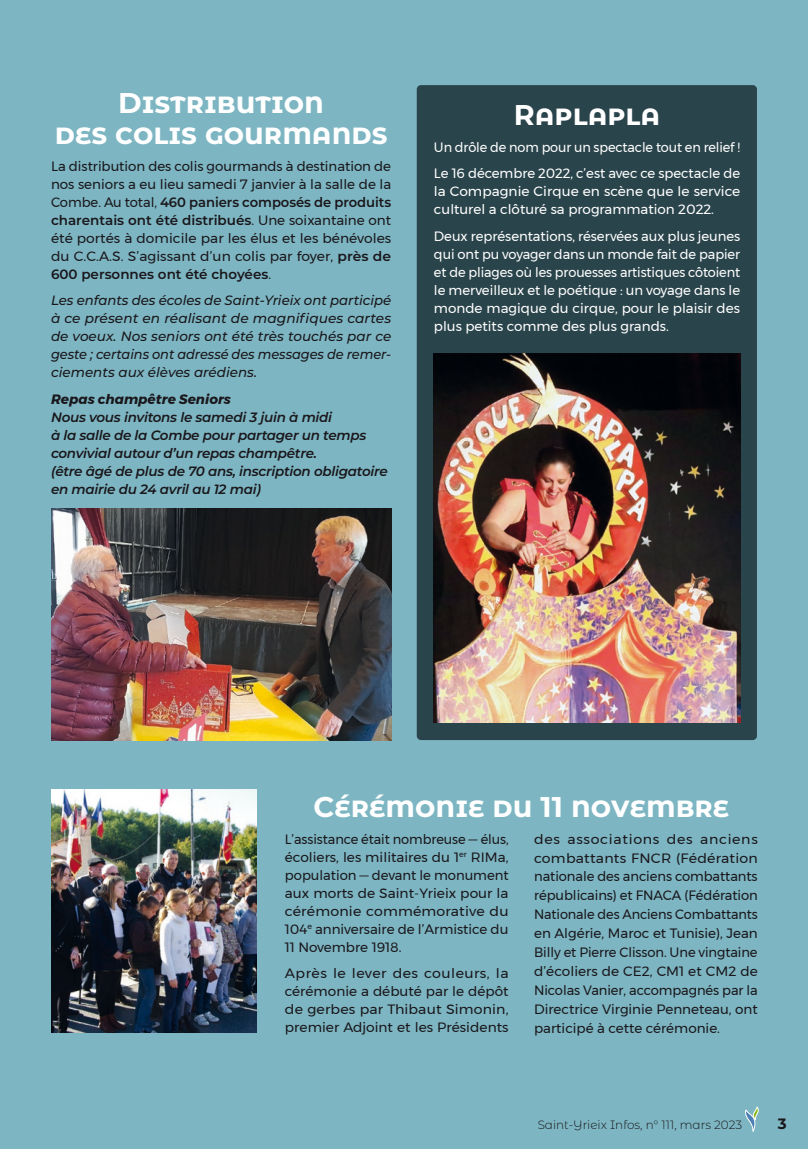
<style>
.page{position:relative;width:808px;height:1149px;background:#fff}
.page>*{position:absolute;margin:0;border:0;box-sizing:border-box;transform-origin:0 0}
.t1{font:700 28.5px/31.5px "Montserrat Alternates";color:#fff;text-align:center}
.t2{font:700 15px "Montserrat Alternates";color:#1a171c}
.t3{font:13.5px/18.9px "Montserrat";color:#1a171c;text-align:justify;scale:1.05 1}
.t4{font:13.5px/18px "Montserrat";color:#fff}
.t5{font:13.5px/18px "Montserrat";color:#1a171c;text-align:justify}
.t6{font:italic 500 13.5px/18px "Montserrat";letter-spacing:-.005em;color:#1a171c;text-align:justify}
.t7{font:13.5px/18px "Montserrat";color:#1a171c;text-align:justify;scale:.96 1}
.t8{font:italic 600 13.5px/18px "Montserrat";letter-spacing:-.02em;color:#1a171c}
.t9{font:13.5px/26.5px "Montserrat";color:#fff;scale:.95 1}
.t10{font:italic 700 13.5px "Montserrat";color:#1a171c}
.t11{font:300 12px "Montserrat Alternates";color:#1a171c}
.s1{font-weight:600}
</style>
<div class="page">
<div style="left:0;top:0;width:808px;height:1148px;background:#7db6c2"></div>
<img style="left:51px;top:789px;width:205px;height:243px">
<div style="left:417px;top:85px;width:340px;height:654px;background:#2a444b;border-radius:4px"></div>
<img style="left:434px;top:353px;width:306px;height:369px">
<img style="left:51px;top:508px;width:340px;height:231px">
<svg style="left:745px;top:1106px;width:14px;height:25px"></svg>
<h1 class="t1" style="left:55px;top:85px;width:334px">Distribution<br>des colis gourmands</h1>
<p class="t5" style="left:51px;top:157px;width:342px">La distribution des colis gourmands à destination de nos seniors a eu lieu samedi 7 janvier à la salle de la Combe. Au total, <span class="s1">460 paniers composés de produits charentais ont été distribués</span>. Une soixantaine ont été portés à domicile par les élus et les bénévoles du C.C.A.S. S’agissant d’un colis par foyer, <span class="s1">près de 600 personnes ont été choyées</span>.</p>
<p class="t6" style="left:51px;top:291px;width:342px">Les enfants des écoles de Saint-Yrieix ont participé à ce présent en réalisant de magnifiques cartes de voeux. Nos seniors ont été très touchés par ce geste ; certains ont adressé des messages de remer&shy;ciements aux élèves arédiens.</p>
<p class="t10" style="left:51px;top:388px;width:181px">Repas champêtre Seniors</p>
<p class="t8" style="left:51px;top:407px;width:338px">Nous vous invitons le samedi 3 juin à midi<br>à la salle de la Combe pour partager un temps convivial autour d’un repas champêtre.<br>(être âgé de plus de 70 ans, inscription obligatoire en mairie du 24 avril au 12 mai)</p>
<h1 class="t1" style="left:514px;top:98px;width:148px">Raplapla</h1>
<p class="t9" style="left:434px;top:133px;width:324px">Un drôle de nom pour un spectacle tout en relief !<br>Le 16 décembre 2022, c’est avec ce spectacle de</p>
<p class="t4" style="left:434px;top:182px;width:308px">la Compagnie Cirque en scène que le service culturel a clôturé sa programmation 2022.</p>
<p class="t4" style="left:434px;top:227px;width:308px;text-align:justify">Deux représentations, réservées aux plus jeunes qui ont pu voyager dans un monde fait de papier et de pliages où les prouesses artistiques côtoient le merveilleux et le poétique : un voyage dans le monde magique du cirque, pour le plaisir des plus petits comme des plus grands.</p>
<h1 class="t1" style="left:313px;top:789px;width:417px">Cérémonie du 11 novembre</h1>
<p class="t7" style="left:285px;top:829px;width:235px">L’assistance était nombreuse — élus, écoliers, les militaires du 1<sup>er</sup> RIMa, population — devant le monument aux morts de Saint-Yrieix pour la cérémonie commémorative du 104<sup>e</sup> anniversaire de l’Armistice du 11 Novembre 1918.</p>
<p class="t3" style="left:285px;top:964px;width:215px;line-height:18px">Après le lever des couleurs, la cérémonie a débuté par le dépôt de gerbes par Thibaut Simonin, premier Adjoint et les Présidents</p>
<p class="t3" style="left:534px;top:829px;width:215px">des associations des anciens combattants FNCR (Fédération nationale des anciens combattants républicains) et FNACA (Fédération Nationale des Anciens Combattants en Algérie, Maroc et Tunisie), Jean Billy et Pierre Clisson. Une vingtaine d’écoliers de CE2, CM1 et CM2 de Nicolas Vanier, accompagnés par la Directrice Virginie Penneteau, ont participé à cette cérémonie.</p>
<p class="t11" style="left:538px;top:1116px;width:206px">Saint-Yrieix Infos, n° 111, mars 2023</p>
<p class="t2" style="left:778px;top:1112px;width:10px">3</p>
</div>
